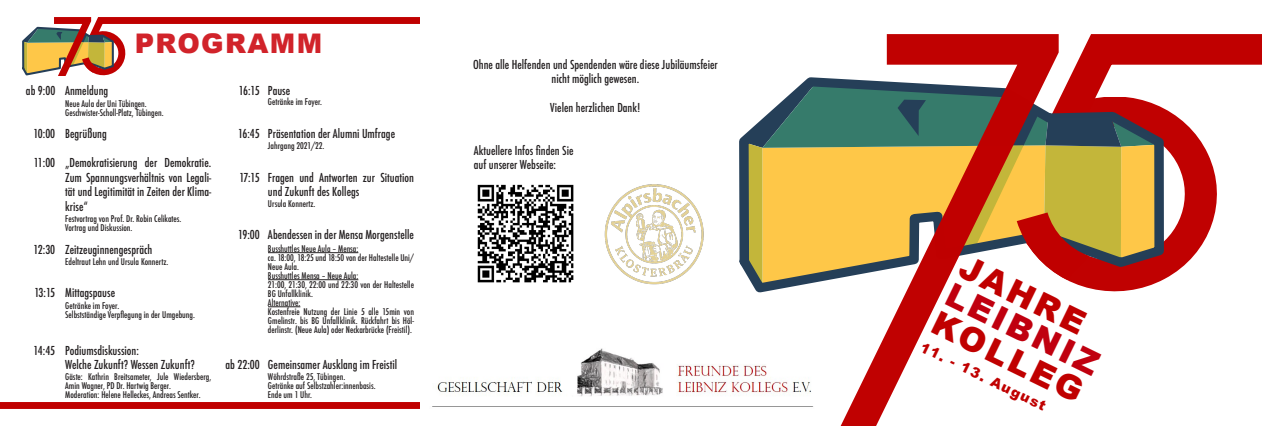
<style>
.page{position:relative;width:1262px;height:426px;background:#fff}
.page>*{position:absolute;margin:0;border:0;box-sizing:border-box;transform-origin:0 0}
.t1{font:900 33px "Arial";color:#c00000}
.t2{font:900 33px "Arial";color:#c0000f}
.t3{font:900 27px "Arial";letter-spacing:.05em;color:#d1232a}
.t4{font:900 14px "Arial";color:#c00000}
.t5{font:500 condensed 12px/14.4px "Futura";color:#231f20}
.t6{font:500 condensed 9px/9px "Futura";color:#231f20}
</style>
<div class="page">
<svg style="left:0;top:402px;width:420px;height:7px;background:#c00202"></svg>
<hr style="left:268px;top:252px;width:90px;height:1px;background:#231f20">
<hr style="left:268px;top:279px;width:90px;height:1px;background:#231f20">
<hr style="left:268px;top:306px;width:32px;height:1px;background:#231f20">
<img style="left:432px;top:348px;width:222px;height:59px">
<svg style="left:1058px;top:34px;width:203px;height:38px"></svg>
<svg style="left:1168px;top:110px;width:49px;height:167px"></svg>
<svg style="left:1066px;top:72px;width:102px;height:220px"></svg>
<svg style="left:654px;top:34px;width:404px;height:391px"></svg>
<svg style="left:744px;top:84px;width:415px;height:204px;background:#b48d55"></svg>
<svg style="left:22px;top:17px;width:398px;height:59px"></svg>
<img style="left:477px;top:184px;width:97px;height:99px">
<img style="left:604px;top:180px;width:104px;height:106px">
<p class="t3" style="left:135px;top:24px;width:189px">PROGRAMM</p>
<p class="t5" style="left:26px;top:83px;width:31px">ab 9:00</p>
<p class="t5" style="left:34px;top:127px;width:23px">10:00</p>
<p class="t5" style="left:34px;top:155px;width:23px">11:00</p>
<p class="t5" style="left:34px;top:242px;width:23px">12:30</p>
<p class="t5" style="left:34px;top:285px;width:22px">13:15</p>
<p class="t5" style="left:34px;top:343px;width:23px">14:45</p>
<p class="t5" style="left:65px;top:83px;width:45px">Anmeldung</p>
<p class="t5" style="left:65px;top:127px;width:43px">Begrüßung</p>
<p class="t5" style="left:65px;top:155px;width:147px;text-align:justify">„Demokratisierung der Demokratie.<br>Zum Spannungsverhältnis von Legali&shy;tät und Legitimität in Zeiten der Klima&shy;krise“</p>
<p class="t5" style="left:65px;top:242px;width:89px">Zeitzeuginnengespräch</p>
<p class="t5" style="left:65px;top:285px;width:51px">Mittagspause</p>
<p class="t6" style="left:65px;top:99px;width:83px">Neue Aula der Uni Tübingen.</p>
<p class="t6" style="left:65px;top:108px;width:100px">Geschwister-Scholl-Platz, Tübingen.</p>
<p class="t6" style="left:65px;top:214px;width:118px">Festvortrag von Prof. Dr. Robin Celikates.</p>
<p class="t6" style="left:65px;top:223px;width:69px">Vortrag und Diskussion.</p>
<p class="t6" style="left:65px;top:257px;width:105px">Edeltraut Lehn und Ursula Konnertz.</p>
<p class="t6" style="left:65px;top:301px;width:55px">Getränke im Foyer.</p>
<p class="t6" style="left:65px;top:310px;width:131px">Selbstständige Verpflegung in der Umgebung.</p>
<p class="t5" style="left:65px;top:343px;width:75px">Podiumsdiskussion:</p>
<p class="t5" style="left:65px;top:357px;width:131px">Welche Zukunft? Wessen Zukunft?</p>
<p class="t6" style="left:65px;top:372px;width:147px">Gäste: Kathrin Breitsameter, Jule Wiedersberg,<br>Amin Wagner, PD Dr. Hartwig Berger.</p>
<p class="t6" style="left:65px;top:390px;width:137px">Moderation: Helene Helleckes, Andreas Sentker.</p>
<p class="t5" style="left:239px;top:83px;width:22px">16:15</p>
<p class="t5" style="left:238px;top:127px;width:23px">16:45</p>
<p class="t5" style="left:239px;top:170px;width:22px">17:15</p>
<p class="t5" style="left:238px;top:227px;width:23px">19:00</p>
<p class="t5" style="left:225px;top:357px;width:36px">ab 22:00</p>
<p class="t5" style="left:268px;top:83px;width:24px">Pause</p>
<p class="t5" style="left:268px;top:127px;width:129px">Präsentation der Alumni Umfrage</p>
<p class="t5" style="left:268px;top:170px;width:147px">Fragen und Antworten zur Situation und Zukunft des Kollegs</p>
<p class="t5" style="left:268px;top:227px;width:147px">Abendessen in der Mensa Morgenstelle</p>
<p class="t6" style="left:268px;top:97px;width:55px">Getränke im Foyer.</p>
<p class="t6" style="left:268px;top:141px;width:58px">Jahrgang 2021/22.</p>
<p class="t6" style="left:268px;top:199px;width:49px">Ursula Konnertz.</p>
<p class="t6" style="left:268px;top:243px;width:92px">Busshuttles Neue Aula – Mensa:</p>
<p class="t6" style="left:268px;top:252px;width:147px">ca. 18:00, 18:25 und 18:50 von der Haltestelle Uni/<br>Neue Aula.</p>
<p class="t6" style="left:268px;top:270px;width:92px">Busshuttles Mensa – Neue Aula:</p>
<p class="t6" style="left:268px;top:279px;width:147px">21:00, 21:30, 22:00 und 22:30 von der Haltestelle<br>BG Unfallklinik.</p>
<p class="t6" style="left:268px;top:297px;width:34px">Alternative:</p>
<p class="t6" style="left:268px;top:306px;width:147px;text-align:justify">Kostenfreie Nutzung der Linie 5 alle 15min von Gmelinstr. bis BG Unfallklinik. Rückfahrt bis Höl&shy;derlinstr. (Neue Aula) oder Neckarbrücke (Freistil).</p>
<p class="t6" style="left:268px;top:372px;width:79px">Wöhrdstraße 25, Tübingen.</p>
<p class="t6" style="left:268px;top:381px;width:109px">Getränke auf Selbstzahler:innenbasis.</p>
<p class="t6" style="left:268px;top:390px;width:46px">Ende um 1 Uhr.</p>
<p class="t5" style="left:268px;top:357px;width:131px">Gemeinsamer Ausklang im Freistil</p>
<p class="t5" style="left:473px;top:57px;width:246px">Ohne alle Helfenden und Spendenden wäre diese Jubiläumsfeier</p>
<p class="t5" style="left:551px;top:71px;width:89px">nicht möglich gewesen.</p>
<p class="t5" style="left:550px;top:100px;width:92px">Vielen herzlichen Dank!</p>
<p class="t5" style="left:474px;top:143px;width:101px">Aktuellere Infos finden Sie auf unserer Webseite:</p>
<p class="t1" style="left:972px;top:243px;width:137px;rotate:26deg">JAHRE</p>
<p class="t2" style="left:958px;top:270px;width:168px;rotate:26deg">LEIBNIZ</p>
<p class="t1" style="left:944px;top:299px;width:166px;rotate:26deg">KOLLEG</p>
<p class="t4" style="left:925px;top:336px;width:139px;rotate:26deg">11. - 13. August</p>
</div>
